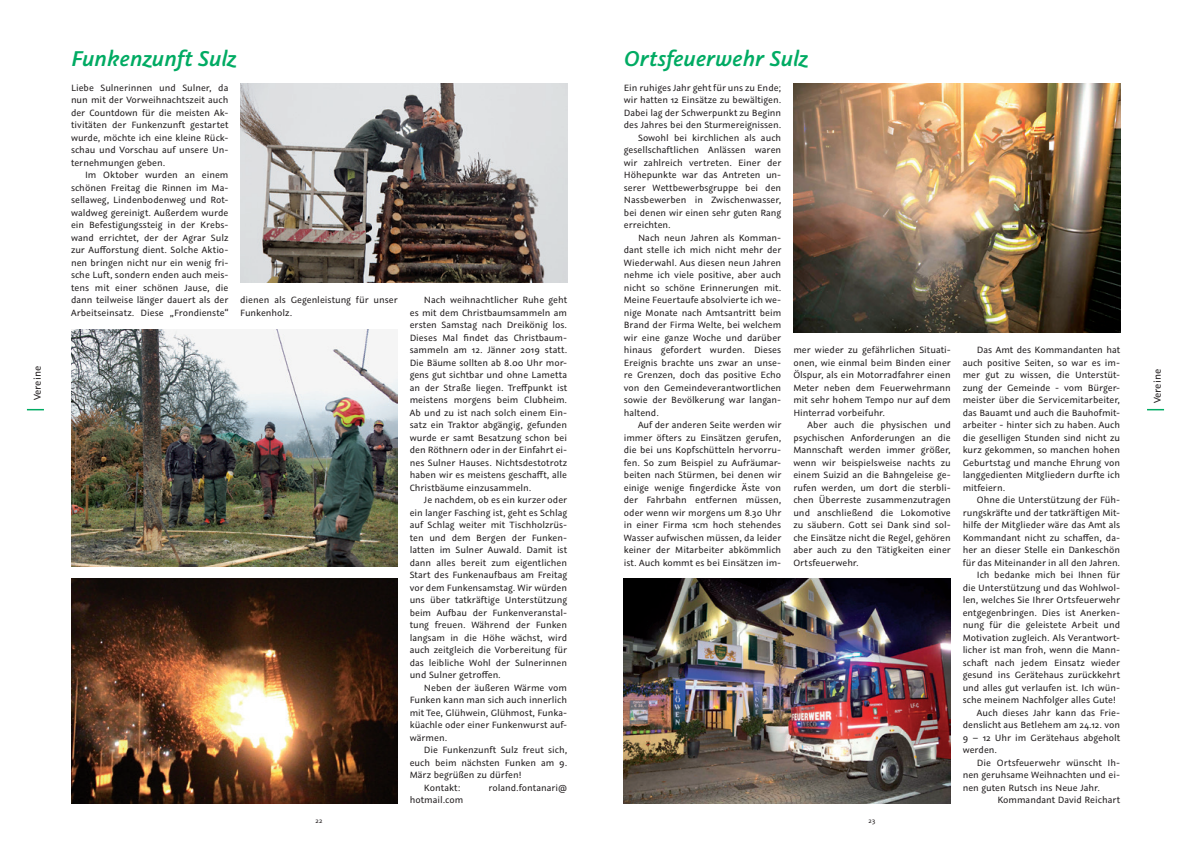
<style>
.page{position:relative;width:1191px;height:842px;background:#fff}
.page>*{position:absolute;margin:0;border:0;box-sizing:border-box;transform-origin:0 0}
.t1{font:italic 24px "Graublau Sans Smbold";letter-spacing:-.005em;color:#00ab63}
.t2{font:11px "Graublau Sans";color:#231f20}
.t3{font:10.2px/12.5px "Graublau Sans";color:#231f20;text-align:justify}
.t4{font:7.5px "Graublau Sans";color:#231f20}
</style>
<div class="page">
<svg style="left:27px;top:409px;width:17px;height:1px"></svg>
<svg style="left:1147px;top:409px;width:17px;height:1px"></svg>
<img style="left:71px;top:578px;width:327px;height:225px">
<img style="left:71px;top:329px;width:327px;height:238px">
<img style="left:240px;top:84px;width:327px;height:199px">
<img style="left:793px;top:84px;width:327px;height:249px">
<img style="left:624px;top:578px;width:326px;height:225px">
<p class="t2" style="left:31px;top:400px;width:36px;rotate:-90deg">Vereine</p>
<h1 class="t1" style="left:71px;top:42px;width:167px">Funkenzunft Sulz</h1>
<p class="t3" style="left:71px;top:81px;width:159px">Liebe Sulnerinnen und Sulner, da nun mit der Vorweihnachtszeit auch der Countdown für die meisten Ak&shy;tivitäten der Funkenzunft gestartet wurde, möchte ich eine kleine Rück&shy;schau und Vorschau auf unsere Un&shy;ternehmungen geben.</p>
<p class="t3" style="left:71px;top:169px;width:159px;text-indent:14px">Im Oktober wurden an einem schönen Freitag die Rinnen im Ma&shy;sellaweg, Lindenbodenweg und Rot&shy;waldweg gereinigt. Außerdem wurde ein Befestigungssteig in der Krebs&shy;wand errichtet, der der Agrar Sulz zur Aufforstung dient. Solche Aktio&shy;nen bringen nicht nur ein wenig fri&shy;sche Luft, sondern enden auch meis&shy;tens mit einer schönen Jause, die dann teilweise länger dauert als der Arbeitseinsatz. Diese „Frondienste“</p>
<p class="t3" style="left:240px;top:294px;width:159px">dienen als Gegenleistung für unser<br>Funkenholz.</p>
<p class="t4" style="left:316px;top:816px;width:8px">22</p>
<p class="t3" style="left:410px;top:294px;width:159px;text-indent:14px">Nach weihnachtlicher Ruhe geht es mit dem Christbaumsammeln am ersten Samstag nach Dreikönig los.<br>Dieses Mal findet das Christbaum&shy;sammeln am 12. Jänner 2019 statt.<br>Die Bäume sollten ab 8.00 Uhr mor&shy;gens gut sichtbar und ohne Lametta an der Straße liegen. Treffpunkt ist meistens morgens beim Clubheim.<br>Ab und zu ist nach solch einem Ein&shy;satz ein Traktor abgängig, gefunden wurde er samt Besatzung schon bei den Röthnern oder in der Einfahrt ei&shy;nes Sulner Hauses. Nichtsdestotrotz haben wir es meistens geschafft, alle Christbäume einzusammeln.</p>
<p class="t3" style="left:410px;top:494px;width:159px;text-indent:14px">Je nachdem, ob es ein kurzer oder ein langer Fasching ist, geht es Schlag auf Schlag weiter mit Tischholzrüs&shy;ten und dem Bergen der Funken&shy;latten im Sulner Auwald. Damit ist dann alles bereit zum eigentlichen Start des Funkenaufbaus am Freitag vor dem Funkensamstag. Wir würden uns über tatkräftige Unterstützung beim Aufbau der Funkenveranstal&shy;tung freuen. Während der Funken langsam in die Höhe wächst, wird auch zeitgleich die Vorbereitung für das leibliche Wohl der Sulnerinnen und Sulner getroffen.</p>
<p class="t3" style="left:410px;top:681px;width:159px;text-indent:14px">Neben der äußeren Wärme vom Funken kann man sich auch innerlich mit Tee, Glühwein, Glühmost, Funka&shy;küachle oder einer Funkenwurst auf&shy;wärmen.</p>
<p class="t3" style="left:424px;top:744px;width:145px">Die Funkenzunft Sulz freut sich,</p>
<p class="t3" style="left:410px;top:756px;width:159px">euch beim nächsten Funken am 9.</p>
<p class="t3" style="left:410px;top:769px;width:113px">März begrüßen zu dürfen!</p>
<p class="t3" style="left:424px;top:781px;width:38px">Kontakt:</p>
<p class="t3" style="left:488px;top:781px;width:80px">roland.fontanari@</p>
<p class="t3" style="left:410px;top:794px;width:55px">hotmail.com</p>
<h1 class="t1" style="left:624px;top:42px;width:186px">Ortsfeuerwehr Sulz</h1>
<p class="t3" style="left:624px;top:81px;width:159px">Ein ruhiges Jahr geht für uns zu Ende;</p>
<p class="t3" style="left:624px;top:94px;width:159px">wir hatten 12 Einsätze zu bewältigen.</p>
<p class="t3" style="left:624px;top:106px;width:159px">Dabei lag der Schwerpunkt zu Beginn</p>
<p class="t3" style="left:624px;top:119px;width:159px">des Jahres bei den Sturmereignissen.</p>
<p class="t3" style="left:638px;top:131px;width:145px">Sowohl bei kirchlichen als auch</p>
<p class="t3" style="left:624px;top:144px;width:159px">gesellschaftlichen Anlässen waren</p>
<p class="t3" style="left:624px;top:156px;width:159px">wir zahlreich vertreten. Einer der</p>
<p class="t3" style="left:624px;top:169px;width:159px">Höhepunkte war das Antreten un-</p>
<p class="t3" style="left:624px;top:181px;width:159px">serer Wettbewerbsgruppe bei den</p>
<p class="t3" style="left:624px;top:194px;width:159px">Nassbewerben in Zwischenwasser,</p>
<p class="t3" style="left:624px;top:206px;width:159px">bei denen wir einen sehr guten Rang</p>
<p class="t3" style="left:624px;top:219px;width:48px">erreichten.</p>
<p class="t3" style="left:638px;top:231px;width:145px">Nach neun Jahren als Komman-</p>
<p class="t3" style="left:624px;top:244px;width:159px">dant stelle ich mich nicht mehr der</p>
<p class="t3" style="left:624px;top:256px;width:159px">Wiederwahl. Aus diesen neun Jahren</p>
<p class="t3" style="left:624px;top:269px;width:159px">nehme ich viele positive, aber auch</p>
<p class="t3" style="left:624px;top:281px;width:159px">nicht so schöne Erinnerungen mit.</p>
<p class="t3" style="left:624px;top:294px;width:159px">Meine Feuertaufe absolvierte ich we-</p>
<p class="t3" style="left:624px;top:306px;width:159px">nige Monate nach Amtsantritt beim</p>
<p class="t3" style="left:624px;top:319px;width:159px">Brand der Firma Welte, bei welchem</p>
<p class="t3" style="left:624px;top:331px;width:159px">wir eine ganze Woche und darüber</p>
<p class="t3" style="left:624px;top:344px;width:159px">hinaus gefordert wurden. Dieses</p>
<p class="t3" style="left:624px;top:356px;width:159px">Ereignis brachte uns zwar an unse-</p>
<p class="t3" style="left:624px;top:369px;width:159px">re Grenzen, doch das positive Echo</p>
<p class="t3" style="left:624px;top:381px;width:159px">von den Gemeindeverantwortlichen</p>
<p class="t3" style="left:624px;top:394px;width:159px">sowie der Bevölkerung war langan-</p>
<p class="t3" style="left:624px;top:406px;width:36px">haltend.</p>
<p class="t3" style="left:638px;top:419px;width:145px">Auf der anderen Seite werden wir</p>
<p class="t3" style="left:624px;top:431px;width:159px">immer öfters zu Einsätzen gerufen,</p>
<p class="t3" style="left:624px;top:444px;width:159px">die bei uns Kopfschütteln hervorru-</p>
<p class="t3" style="left:624px;top:456px;width:159px">fen. So zum Beispiel zu Aufräumar-</p>
<p class="t3" style="left:624px;top:469px;width:159px">beiten nach Stürmen, bei denen wir</p>
<p class="t3" style="left:624px;top:481px;width:159px">einige wenige fingerdicke Äste von</p>
<p class="t3" style="left:624px;top:494px;width:159px">der Fahrbahn entfernen müssen,</p>
<p class="t3" style="left:624px;top:506px;width:159px">oder wenn wir morgens um 8.30 Uhr</p>
<p class="t3" style="left:624px;top:519px;width:159px">in einer Firma 1cm hoch stehendes</p>
<p class="t3" style="left:624px;top:531px;width:159px">Wasser aufwischen müssen, da leider</p>
<p class="t3" style="left:624px;top:544px;width:159px">keiner der Mitarbeiter abkömmlich</p>
<p class="t3" style="left:624px;top:556px;width:159px">ist. Auch kommt es bei Einsätzen im-</p>
<p class="t3" style="left:793px;top:344px;width:159px">mer wieder zu gefährlichen Situati&shy;onen, wie einmal beim Binden einer Ölspur, als ein Motorradfahrer einen Meter neben dem Feuerwehrmann mit sehr hohem Tempo nur auf dem Hinterrad vorbeifuhr.</p>
<p class="t3" style="left:793px;top:419px;width:159px;text-indent:14px">Aber auch die physischen und psychischen Anforderungen an die Mannschaft werden immer größer, wenn wir beispielsweise nachts zu einem Suizid an die Bahngeleise ge&shy;rufen werden, um dort die sterbli&shy;chen Überreste zusammenzutragen und anschließend die Lokomotive zu säubern. Gott sei Dank sind sol&shy;che Einsätze nicht die Regel, gehören aber auch zu den Tätigkeiten einer Ortsfeuerwehr.</p>
<p class="t4" style="left:868px;top:816px;width:8px">23</p>
<p class="t3" style="left:962px;top:344px;width:159px;text-indent:14px">Das Amt des Kommandanten hat auch positive Seiten, so war es im&shy;mer gut zu wissen, die Unterstüt&shy;zung der Gemeinde - vom Bürger&shy;meister über die Servicemitarbeiter, das Bauamt und auch die Bauhofmit&shy;arbeiter - hinter sich zu haben. Auch die geselligen Stunden sind nicht zu kurz gekommen, so manchen hohen Geburtstag und manche Ehrung von langgedienten Mitgliedern durfte ich mitfeiern.</p>
<p class="t3" style="left:977px;top:494px;width:145px">Ohne die Unterstützung der Füh-</p>
<p class="t3" style="left:962px;top:506px;width:159px">rungskräfte und der tatkräftigen Mit-</p>
<p class="t3" style="left:962px;top:519px;width:159px">hilfe der Mitglieder wäre das Amt als</p>
<p class="t3" style="left:962px;top:531px;width:159px">Kommandant nicht zu schaffen, da-</p>
<p class="t3" style="left:962px;top:544px;width:159px">her an dieser Stelle ein Dankeschön</p>
<p class="t3" style="left:962px;top:556px;width:159px">für das Miteinander in all den Jahren.</p>
<p class="t3" style="left:977px;top:569px;width:145px">Ich bedanke mich bei Ihnen für</p>
<p class="t3" style="left:962px;top:581px;width:159px">die Unterstützung und das Wohlwol-</p>
<p class="t3" style="left:962px;top:594px;width:159px">len, welches Sie Ihrer Ortsfeuerwehr</p>
<p class="t3" style="left:962px;top:606px;width:159px">entgegenbringen. Dies ist Anerken-</p>
<p class="t3" style="left:962px;top:619px;width:159px">nung für die geleistete Arbeit und</p>
<p class="t3" style="left:962px;top:631px;width:159px">Motivation zugleich. Als Verantwort-</p>
<p class="t3" style="left:962px;top:644px;width:159px">licher ist man froh, wenn die Mann-</p>
<p class="t3" style="left:962px;top:656px;width:159px">schaft nach jedem Einsatz wieder</p>
<p class="t3" style="left:962px;top:669px;width:159px">gesund ins Gerätehaus zurückkehrt</p>
<p class="t3" style="left:962px;top:681px;width:159px">und alles gut verlaufen ist. Ich wün-</p>
<p class="t3" style="left:962px;top:694px;width:155px">sche meinem Nachfolger alles Gute!</p>
<p class="t3" style="left:977px;top:706px;width:145px">Auch dieses Jahr kann das Frie-</p>
<p class="t3" style="left:962px;top:719px;width:159px">denslicht aus Betlehem am 24.12. von</p>
<p class="t3" style="left:962px;top:731px;width:159px">9 – 12 Uhr im Gerätehaus abgeholt</p>
<p class="t3" style="left:962px;top:744px;width:36px">werden.</p>
<p class="t3" style="left:977px;top:756px;width:145px">Die Ortsfeuerwehr wünscht Ih-</p>
<p class="t3" style="left:962px;top:769px;width:159px">nen geruhsame Weihnachten und ei-</p>
<p class="t3" style="left:962px;top:781px;width:139px">nen guten Rutsch ins Neue Jahr.</p>
<p class="t3" style="left:997px;top:794px;width:124px">Kommandant David Reichart</p>
<p class="t2" style="left:1150px;top:403px;width:36px;rotate:-90deg">Vereine</p>
</div>
